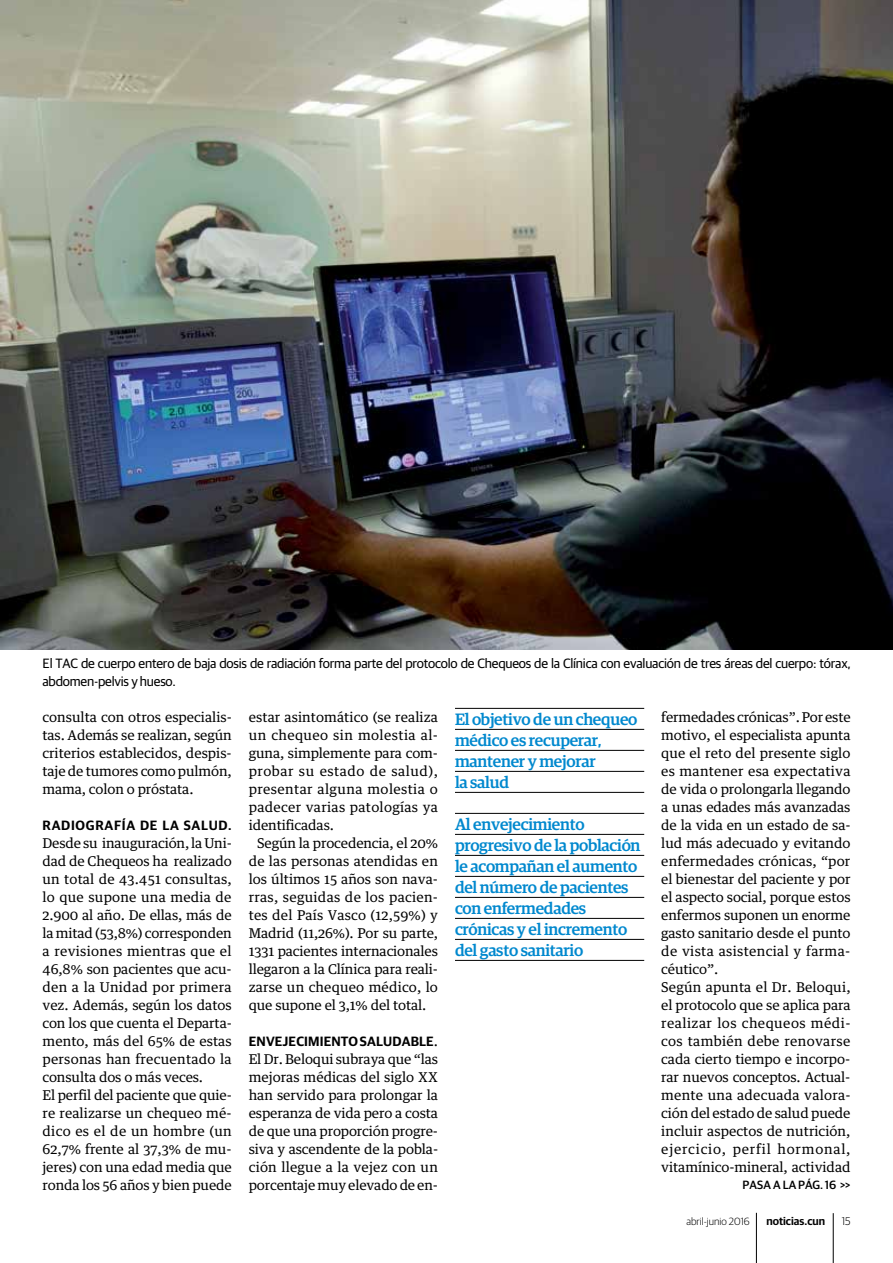
<style>
.page{position:relative;width:893px;height:1263px;background:#fff}
.page>*{position:absolute;margin:0;border:0;box-sizing:border-box;transform-origin:0 0}
.t1{font:500 16.5px/21px "Guardian Egyp";letter-spacing:-.015em;color:#0088ce}
.t2{font:13.5px/18px "Guardian Text Egyp";letter-spacing:-.01em;color:#000;text-align:justify}
.t3{font:13.5px/18px "Guardian Sans";letter-spacing:-.015em;color:#000}
.t4{font:600 13.5px "Guardian Sans";letter-spacing:.03em;color:#000}
.t5{font:500 12px "Guardian Sans";color:#000}
.t6{font:600 11.25px "Guardian Sans";color:#000}
.t7{font:300 11.25px "Guardian Sans";color:#000}
.t8{font:300 10.5px "Guardian Sans";color:#000}
.s1{font-family:"Guardian Text Egyp";font-weight:400}
</style>
<div class="page">
<hr style="left:756px;top:1213px;width:1px;height:50px;background:#000">
<hr style="left:833px;top:1213px;width:1px;height:50px;background:#000">
<hr style="left:455px;top:708px;width:189px;height:1px;background:#000">
<hr style="left:455px;top:729px;width:189px;height:1px;background:#000">
<hr style="left:455px;top:750px;width:189px;height:1px;background:#000">
<hr style="left:455px;top:771px;width:189px;height:1px;background:#000">
<hr style="left:455px;top:792px;width:189px;height:1px;background:#000">
<hr style="left:455px;top:813px;width:189px;height:1px;background:#000">
<hr style="left:455px;top:834px;width:189px;height:1px;background:#000">
<hr style="left:455px;top:855px;width:189px;height:1px;background:#000">
<hr style="left:455px;top:876px;width:189px;height:1px;background:#000">
<hr style="left:455px;top:897px;width:189px;height:1px;background:#000">
<hr style="left:455px;top:918px;width:189px;height:1px;background:#000">
<hr style="left:455px;top:939px;width:189px;height:1px;background:#000">
<hr style="left:455px;top:960px;width:189px;height:1px;background:#000">
<img style="left:0;top:0;width:893px;height:649px">
<p class="t3" style="left:43px;top:653px;width:810px">El TAC de cuerpo entero de baja dosis de radiación forma parte del protocolo de Chequeos de la Clínica con evaluación de tres áreas del cuerpo: tórax, abdomen-pelvis y hueso.</p>
<p class="t2" style="left:43px;top:707px;width:191px">consulta con otros especialis&shy;tas. Además se realizan, según criterios establecidos, despis&shy;taje de tumores como pulmón, mama, colon o próstata.</p>
<p class="t4" style="left:43px;top:815px;width:9px">RADI</p>
<p class="t4" style="left:76px;top:815px;width:20px">OGRAF</p>
<p class="t4" style="left:122px;top:815px;width:80px">ÍA DE LA SALU</p>
<p class="t4" style="left:219px;top:815px;width:15px">D.</p>
<p class="t2" style="left:43px;top:833px;width:191px;text-align:left">Desde su inauguración, la Uni&shy;dad de Chequeos ha realizado un total de 43.451 consultas, lo que supone una media de<br>2.900 al año. De ellas, más de la mitad (53,8%) corresponden a revisiones mientras que el<br>46,8% son pacientes que acu&shy;den a la Unidad por primera vez. Además, según los datos con los que cuenta el Departa&shy;mento, más del 65% de estas personas han frecuentado la consulta dos o más veces.<br>El perfil del paciente que quie&shy;re realizarse un chequeo mé&shy;dico es el de un hombre (un<br>62,7% frente al 37,3% de mu&shy;jeres) con una edad media que ronda los 56 años y bien puede</p>
<p class="t2" style="left:249px;top:707px;width:191px">estar asintomático (se realiza un chequeo sin molestia al&shy;guna, simplemente para com&shy;probar su estado de salud), presentar alguna molestia o padecer varias patologías ya identificadas.</p>
<p class="t2" style="left:249px;top:833px;width:191px;text-indent:9px">Según la procedencia, el 20% de las personas atendidas en los últimos 15 años son nava&shy;rras, seguidas de los pacien&shy;tes del País Vasco (12,59%) y Madrid (11,26%). Por su parte, 1331 pacientes internacionales llegaron a la Clínica para reali&shy;zarse un chequeo médico, lo que supone el 3,1% del total.</p>
<p class="t4" style="left:249px;top:1031px;width:49px">ENVEJECIMIENT</p>
<p class="t4" style="left:349px;top:1031px;width:21px">O SALUDA</p>
<p class="t4" style="left:411px;top:1031px;width:29px">BLE<span class="s1">.</span></p>
<p class="t2" style="left:249px;top:1049px;width:191px">El Dr. Beloqui subraya que “las mejoras médicas del siglo XX han servido para prolongar la esperanza de vida pero a costa de que una proporción progre&shy;siva y ascendente de la pobla&shy;ción llegue a la vejez con un porcentaje muy elevado de en-</p>
<p class="t1" style="left:455px;top:707px;width:184px">El objetivo de un chequeo médico es recuperar, mantener y mejorar<br>la salud</p>
<p class="t1" style="left:455px;top:812px;width:187px">Al envejecimiento progresivo de la población le acompañan el aumento del número de pacientes con enfermedades crónicas y el incremento del gasto sanitario</p>
<p class="t2" style="left:661px;top:707px;width:191px;text-align:left">fermedades crónicas”. Por este motivo, el especialista apunta que el reto del presente siglo es mantener esa expectativa de vida o prolongarla llegando a unas edades más avanzadas de la vida en un estado de sa&shy;lud más adecuado y evitando enfermedades crónicas, “por el bienestar del paciente y por el aspecto social, porque estos enfermos suponen un enorme gasto sanitario desde el punto de vista asistencial y farma&shy;céutico”.<br>Según apunta el Dr. Beloqui, el protocolo que se aplica para realizar los chequeos médi&shy;cos también debe renovarse cada cierto tiempo e incorpo&shy;rar nuevos conceptos. Actual&shy;mente una adecuada valora&shy;ción del estado de salud puede incluir aspectos de nutrición, ejercicio, perfil hormonal, vitamínico-mineral, actividad</p>
<p class="t5" style="left:742px;top:1176px;width:110px">PASA A LA PÁG. 16 &gt;&gt;</p>
<p class="t8" style="left:686px;top:1214px;width:65px">abril-junio 2016</p>
<p class="t6" style="left:766px;top:1212px;width:60px">NOTICIAS.CUN</p>
<p class="t7" style="left:842px;top:1213px;width:10px">15</p>
</div>
